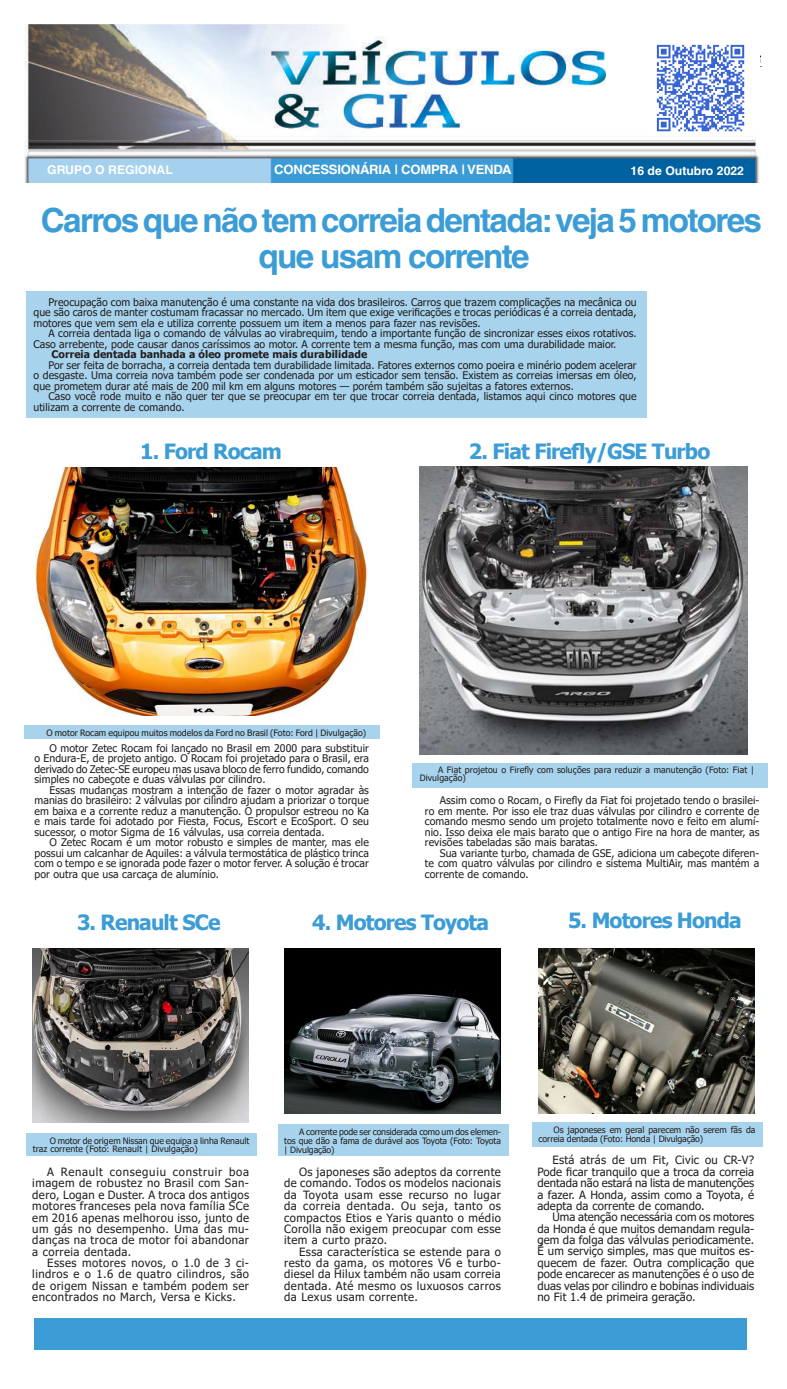
<style>
.page{position:relative;width:787px;height:1389px;background:#fff}
.page>*{position:absolute;margin:0;border:0;box-sizing:border-box;transform-origin:0 0}
.t1{font:700 33.25px/36.8px "Helvetica";letter-spacing:-.05em;color:#3b9cd6;text-align:center}
.t2{font:700 21px "Tahoma";letter-spacing:-.04em;color:#3b9cd6}
.t3{font:700 12.86px "Helvetica";letter-spacing:-.02em;color:#fff}
.t4{font:700 11.99px "Helvetica";color:#fff}
.t5{font:11.38px/11.4px "Tahoma";letter-spacing:.04em;color:#231f20;text-align:justify}
.t6{font:10.5px/10.5px "Tahoma";letter-spacing:.005em;color:#231f20;text-align:justify}
.t7{font:700 10.5px "Tahoma";letter-spacing:.005em;color:#231f20}
.t8{font:8.75px/8.8px "Tahoma";letter-spacing:-.005em;color:#231f20}
</style>
<div class="page">
<hr style="left:26px;top:56px;width:734px;height:1px;background:#231f20">
<div style="left:412px;top:763px;width:354px;height:24px;background:#a8d3ec"></div>
<div style="left:24px;top:726px;width:355px;height:13px;background:#a8d3ec"></div>
<div style="left:27px;top:1133px;width:230px;height:23px;background:#a8d3ec"></div>
<div style="left:278px;top:1124px;width:230px;height:32px;background:#a8d3ec"></div>
<div style="left:532px;top:1122px;width:230px;height:25px;background:#a8d3ec"></div>
<div style="left:26px;top:291px;width:620px;height:126px;background:#a8d3ec"></div>
<img style="left:25px;top:25px;width:734px;height:158px">
<img style="left:653px;top:42px;width:94px;height:92px">
<div style="left:34px;top:1318px;width:713px;height:32px;background:#3b9cd6"></div>
<img style="left:36px;top:468px;width:331px;height:248px">
<img style="left:419px;top:467px;width:328px;height:288px">
<img style="left:32px;top:948px;width:217px;height:174px">
<img style="left:284px;top:948px;width:216px;height:165px">
<img style="left:538px;top:948px;width:216px;height:165px">
<p class="t4" style="left:47px;top:162px;width:127px">GRUPO O REGIONAL</p>
<p class="t3" style="left:274px;top:162px;width:239px">CONCESSIONÁRIA | COMPRA | VENDA</p>
<p class="t4" style="left:630px;top:164px;width:115px">16 de Outubro 2022</p>
<h1 class="t1" style="left:41px;top:201px;width:722px">Carros que não tem correia dentada: veja 5 motores que usam corrente</h1>
<p class="t6" style="left:33px;top:297px;width:604px;text-indent:15px">Preocupação com baixa manutenção é uma constante na vida dos brasileiros. Carros que trazem complicações na mecânica ou que são caros de manter costumam fracassar no mercado. Um item que exige verificações e trocas periódicas é a correia dentada, motores que vem sem ela e utiliza corrente possuem um item a menos para fazer nas revisões.</p>
<p class="t6" style="left:33px;top:329px;width:604px;text-indent:15px">A correia dentada liga o comando de válvulas ao virabrequim, tendo a importante função de sincronizar esses eixos rotativos.<br>Caso arrebente, pode causar danos caríssimos ao motor. A corrente tem a mesma função, mas com uma durabilidade maior.</p>
<p class="t7" style="left:51px;top:347px;width:317px">Correia dentada banhada a óleo promete mais durabilidade</p>
<p class="t6" style="left:33px;top:360px;width:604px;text-indent:15px">Por ser feita de borracha, a correia dentada tem durabilidade limitada. Fatores externos como poeira e minério podem acelerar o desgaste. Uma correia nova também pode ser condenada por um esticador sem tensão. Existem as correias imersas em óleo, que prometem durar até mais de 200 mil km em alguns motores — porém também são sujeitas a fatores externos.</p>
<p class="t6" style="left:33px;top:392px;width:604px;text-indent:15px">Caso você rode muito e não quer ter que se preocupar em ter que trocar correia dentada, listamos aqui cinco motores que utilizam a corrente de comando.</p>
<h2 class="t2" style="left:140px;top:436px;width:143px">1. Ford Rocam</h2>
<h2 class="t2" style="left:469px;top:436px;width:243px">2. Fiat Firefly/GSE Turbo</h2>
<p class="t8" style="left:47px;top:729px;width:321px">O motor Rocam equipou muitos modelos da Ford no Brasil (Foto: Ford | Divulgação)</p>
<p class="t6" style="left:34px;top:743px;width:336px;text-indent:15px">O motor Zetec Rocam foi lançado no Brasil em 2000 para substituir o Endura-E, de projeto antigo. O Rocam foi projetado para o Brasil, era derivado do Zetec-SE europeu mas usava bloco de ferro fundido, comando simples no cabeçote e duas válvulas por cilindro.</p>
<p class="t6" style="left:34px;top:785px;width:336px;text-indent:15px">Essas mudanças mostram a intenção de fazer o motor agradar às manias do brasileiro: 2 válvulas por cilindro ajudam a priorizar o torque em baixa e a corrente reduz a manutenção. O propulsor estreou no Ka e mais tarde foi adotado por Fiesta, Focus, Escort e EcoSport. O seu sucessor, o motor Sigma de 16 válvulas, usa correia dentada.</p>
<p class="t6" style="left:34px;top:838px;width:336px;text-indent:15px">O Zetec Rocam é um motor robusto e simples de manter, mas ele possui um calcanhar de Aquiles: a válvula termostática de plástico trinca com o tempo e se ignorada pode fazer o motor ferver. A solução é trocar por outra que usa carcaça de alumínio.</p>
<p class="t8" style="left:419px;top:765px;width:336px;text-indent:18px">A Fiat projetou o Firefly com soluções para reduzir a manutenção (Foto: Fiat |<br>Divulgação)</p>
<p class="t6" style="left:424px;top:796px;width:336px;text-indent:15px">Assim como o Rocam, o Firefly da Fiat foi projetado tendo o brasilei&shy;ro em mente. Por isso ele traz duas válvulas por cilindro e corrente de comando mesmo sendo um projeto totalmente novo e feito em alumí&shy;nio. Isso deixa ele mais barato que o antigo Fire na hora de manter, as revisões tabeladas são mais baratas.</p>
<p class="t6" style="left:424px;top:848px;width:336px;text-indent:15px">Sua variante turbo, chamada de GSE, adiciona um cabeçote diferen&shy;te com quatro válvulas por cilindro e sistema MultiAir, mas mantém a corrente de comando.</p>
<h2 class="t2" style="left:77px;top:908px;width:145px">3. Renault SCe</h2>
<h2 class="t2" style="left:312px;top:908px;width:178px">4. Motores Toyota</h2>
<h2 class="t2" style="left:568px;top:906px;width:175px">5. Motores Honda</h2>
<p class="t8" style="left:33px;top:1137px;width:218px;text-indent:17px">O motor de origem Nissan que equipa a linha Renault traz corrente (Foto: Renault | Divulgação)</p>
<p class="t8" style="left:284px;top:1128px;width:218px;text-align:justify;text-indent:15px">A corrente pode ser considerada como um dos elemen&shy;tos que dão a fama de durável aos Toyota (Foto: Toyota | Divulgação)</p>
<p class="t8" style="left:538px;top:1126px;width:218px;text-indent:15px">Os japoneses em geral parecem não serem fãs da correia dentada (Foto: Honda | Divulgação)</p>
<p class="t5" style="left:537px;top:1155px;width:218px;text-indent:15px">Está atrás de um Fit, Civic ou CR-V?<br>Pode ficar tranquilo que a troca da correia dentada não estará na lista de manutenções a fazer. A Honda, assim como a Toyota, é adepta da corrente de comando.</p>
<p class="t5" style="left:537px;top:1212px;width:218px;text-indent:15px">Uma atenção necessária com os motores da Honda é que muitos demandam regula&shy;gem da folga das válvulas periodicamente.<br>É um serviço simples, mas que muitos es&shy;quecem de fazer. Outra complicação que pode encarecer as manutenções é o uso de duas velas por cilindro e bobinas individuais no Fit 1.4 de primeira geração.</p>
<p class="t5" style="left:284px;top:1167px;width:218px;text-indent:15px">Os japoneses são adeptos da corrente de comando. Todos os modelos nacionais da Toyota usam esse recurso no lugar da correia dentada. Ou seja, tanto os compactos Etios e Yaris quanto o médio Corolla não exigem preocupar com esse item a curto prazo.</p>
<p class="t5" style="left:284px;top:1246px;width:218px;text-indent:15px">Essa característica se estende para o resto da gama, os motores V6 e turbo&shy;diesel da Hilux também não usam correia dentada. Até mesmo os luxuosos carros da Lexus usam corrente.</p>
<p class="t5" style="left:32px;top:1167px;width:218px;text-indent:15px">A Renault conseguiu construir boa imagem de robustez no Brasil com San&shy;dero, Logan e Duster. A troca dos antigos motores franceses pela nova família SCe em 2016 apenas melhorou isso, junto de um gás no desempenho. Uma das mu&shy;danças na troca de motor foi abandonar a correia dentada.</p>
<p class="t5" style="left:32px;top:1258px;width:218px;text-indent:15px">Esses motores novos, o 1.0 de 3 ci&shy;lindros e o 1.6 de quatro cilindros, são de origem Nissan e também podem ser encontrados no March, Versa e Kicks.</p>
</div>
